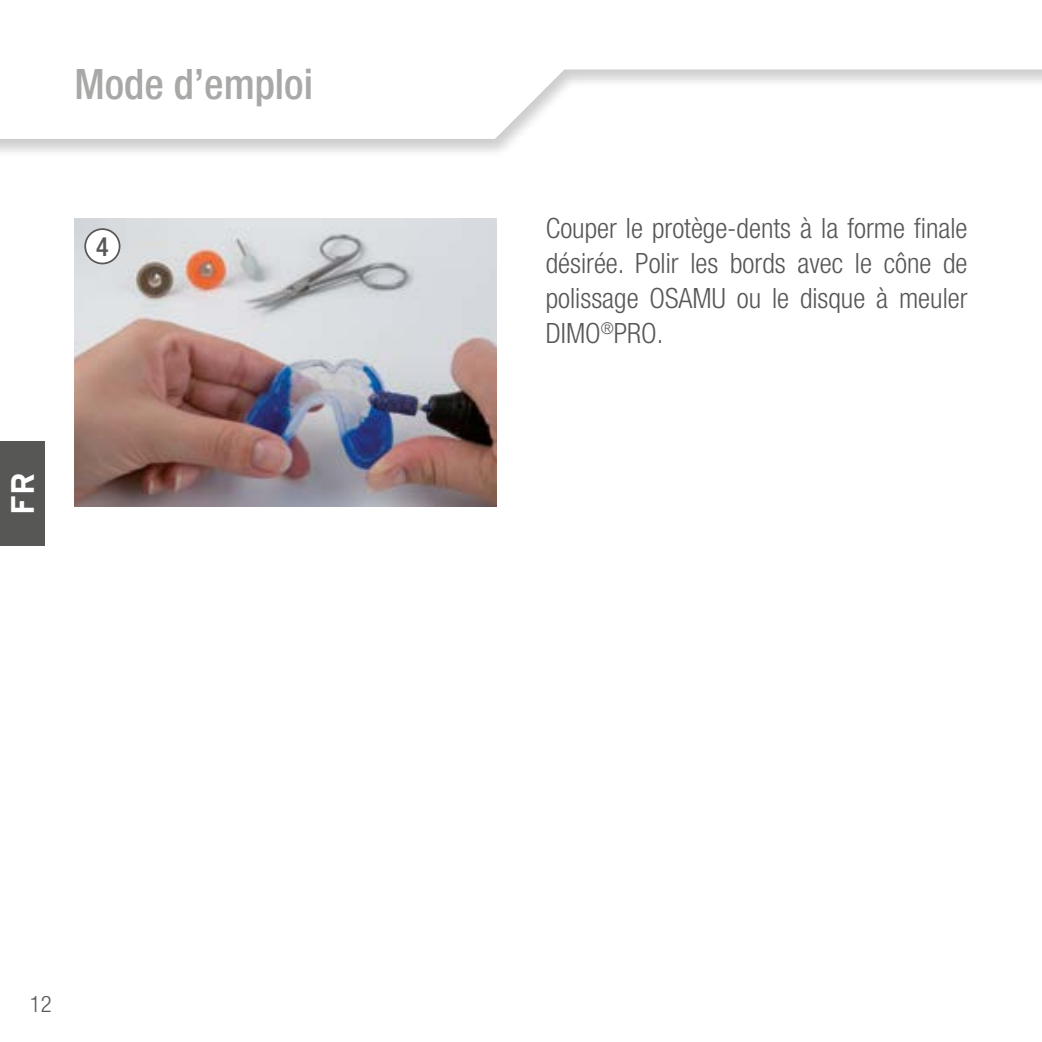
<style>
.page{position:relative;width:1042px;height:1042px;background:#fff}
.page>*{position:absolute;margin:0;border:0;box-sizing:border-box;transform-origin:0 0}
.t1{font:500 condensed 42px "Helvetica Neue LT Pro";color:#a8a8a7}
.t2{font:700 31.5px "Interstate";color:#fff}
.t3{font:300 condensed 28px/35px "Helvetica Neue LT Pro";color:#575756;text-align:justify}
.t4{font:500 condensed 26.25px "Helvetica Neue LT Pro";color:#575756}
.t5{font:300 condensed 22.75px "Helvetica Neue LT Pro";color:#575756}
</style>
<div class="page">
<div style="left:0;top:0;width:1042px;height:158px;background:#000;opacity:.2"></div>
<svg style="left:0;top:0;width:1042px;height:139px"></svg>
<div style="left:0;top:441px;width:45px;height:105px;background:#575756"></div>
<img style="left:74px;top:218px;width:422px;height:288px">
<div style="left:85px;top:229px;width:35px;height:34px;background:#fff;border-radius:50%"></div>
<div style="left:84px;top:228px;width:36px;height:36px;border:2px solid #575756;border-radius:50%"></div>
<h1 class="t1" style="left:74px;top:59px;width:240px">Mode d’emploi</h1>
<p class="t4" style="left:96px;top:231px;width:14px">4</p>
<p class="t2" style="left:5px;top:515px;width:44px;rotate:-90deg">FR</p>
<p class="t5" style="left:30px;top:991px;width:23px">12</p>
<p class="t3" style="left:546px;top:211px;width:423px">Couper le protège-dents à la forme finale désirée. Polir les bords avec le cône de polissage OSAMU ou le disque à meuler DIMO<sup>®</sup>PRO.</p>
</div>
